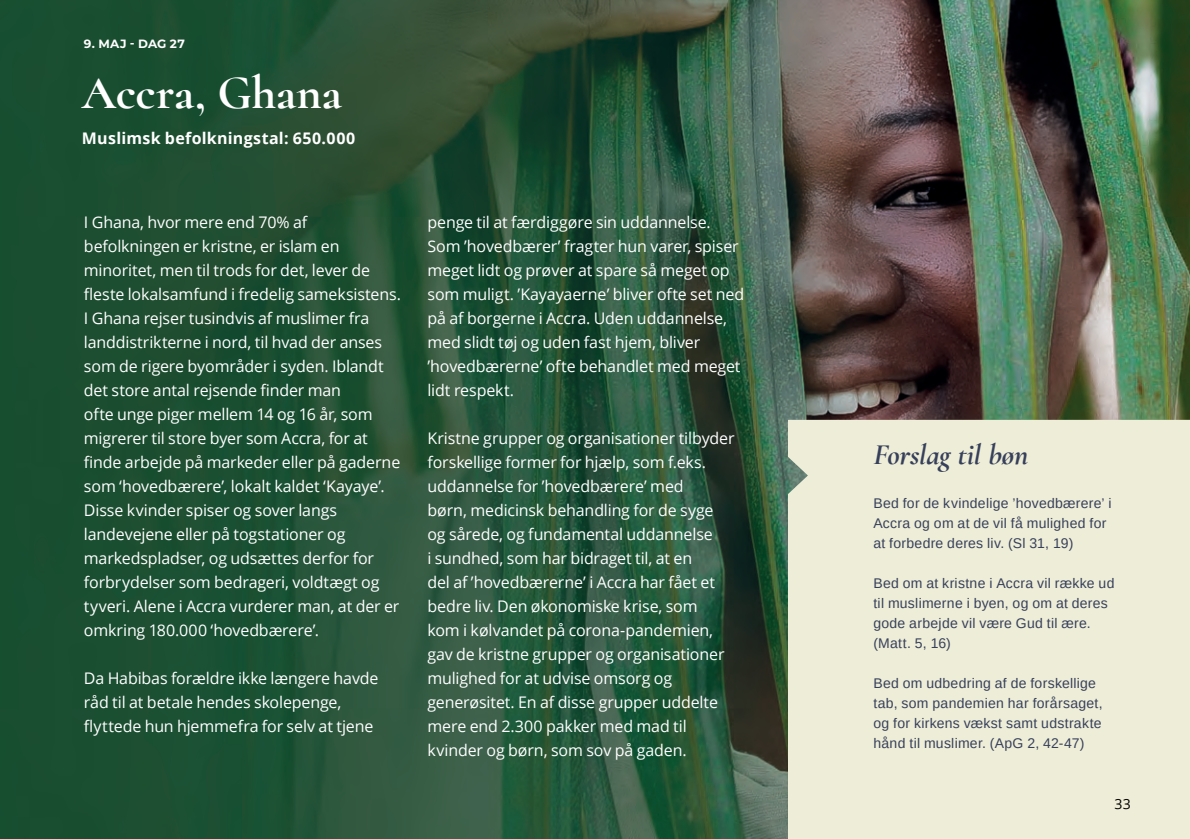
<style>
.page{position:relative;width:1190px;height:839px;background:#fff}
.page>*{position:absolute;margin:0;border:0;box-sizing:border-box;transform-origin:0 0}
.t1{font:700 48px "Cormorant";color:#fff}
.howcanwe{font:italic 700 30px "Cormorant";letter-spacing:-.005em;color:#37405b}
.body{font:16px/24px "Open Sans";letter-spacing:-.01em;color:#fff}
.t2{font:700 16px "Open Sans";letter-spacing:.02em;color:#fff}
.quote_arimo{font:14px/20px "Arimo";letter-spacing:.02em;color:#37405b}
.t3{font:14px "Open Sans";color:#000}
.page_title{font:700 12px "Montserrat";letter-spacing:.025em;color:#fff}
</style>
<div class="page">
<img style="left:0;top:0;width:1189px;height:839px">
<div style="left:788px;top:420px;width:401px;height:419px;background:#eeedd7"></div>
<p class="page_title" style="left:84px;top:35px;width:102px">9. MAJ - DAG 27</p>
<p class="t1" style="left:82px;top:63px;width:261px">Accra, Ghana</p>
<p class="t2" style="left:82px;top:127px;width:275px">Muslimsk befolkningstal: 650.000</p>
<p class="body" style="left:84px;top:210px;width:318px">I Ghana, hvor mere end 70% af befolkningen er kristne, er islam en minoritet, men til trods for det, lever de fleste lokalsamfund i fredelig sameksistens.<br>I Ghana rejser tusindvis af muslimer fra landdistrikterne i nord, til hvad der anses som de rigere byområder i syden. Iblandt det store antal rejsende finder man<br>ofte unge piger mellem 14 og 16 år, som migrerer til store byer som Accra, for at finde arbejde på markeder eller på gaderne som ‘hovedbærere’, lokalt kaldet ‘Kayaye’.</p>
<p class="body" style="left:84px;top:498px;width:317px">Disse kvinder spiser og sover langs landevejene eller på togstationer og markedspladser, og udsættes derfor for forbrydelser som bedrageri, voldtægt og tyveri. Alene i Accra vurderer man, at der er omkring 180.000 ‘hovedbærere’.</p>
<p class="body" style="left:84px;top:666px;width:296px">Da Habibas forældre ikke længere havde råd til at betale hendes skolepenge, flyttede hun hjemmefra for selv at tjene</p>
<p class="body" style="left:427px;top:210px;width:318px">penge til at færdiggøre sin uddannelse.<br>Som ’hovedbærer’ fragter hun varer, spiser meget lidt og prøver at spare så meget op som muligt. ’Kayayaerne’ bliver ofte set ned på af borgerne i Accra. Uden uddannelse, med slidt tøj og uden fast hjem, bliver ’hovedbærerne’ ofte behandlet med meget lidt respekt.</p>
<p class="body" style="left:427px;top:426px;width:308px">Kristne grupper og organisationer tilbyder forskellige former for hjælp, som f.eks. uddannelse for ’hovedbærere’ med<br>børn, medicinsk behandling for de syge og sårede, og fundamental uddannelse<br>i sundhed, som har bidraget til, at en<br>del af ’hovedbærerne’ i Accra har fået et bedre liv. Den økonomiske krise, som<br>kom i kølvandet på corona-pandemien, gav de kristne grupper og organisationer mulighed for at udvise omsorg og generøsitet. En af disse grupper uddelte mere end 2.300 pakker med mad til kvinder og børn, som sov på gaden.</p>
<p class="howcanwe" style="left:873px;top:436px;width:156px">Forslag til bøn</p>
<p class="quote_arimo" style="left:873px;top:493px;width:240px">Bed for de kvindelige ’hovedbærere’ i<br>Accra og om at de vil få mulighed for at forbedre deres liv. (Sl 31, 19)</p>
<p class="quote_arimo" style="left:873px;top:573px;width:242px">Bed om at kristne i Accra vil række ud til muslimerne i byen, og om at deres gode arbejde vil være Gud til ære. (Matt. 5, 16)</p>
<p class="quote_arimo" style="left:873px;top:673px;width:231px">Bed om udbedring af de forskellige tab, som pandemien har forårsaget, og for kirkens vækst samt udstrakte hånd til muslimer. (ApG 2, 42-47)</p>
<p class="t3" style="left:1114px;top:794px;width:18px">33</p>
</div>
